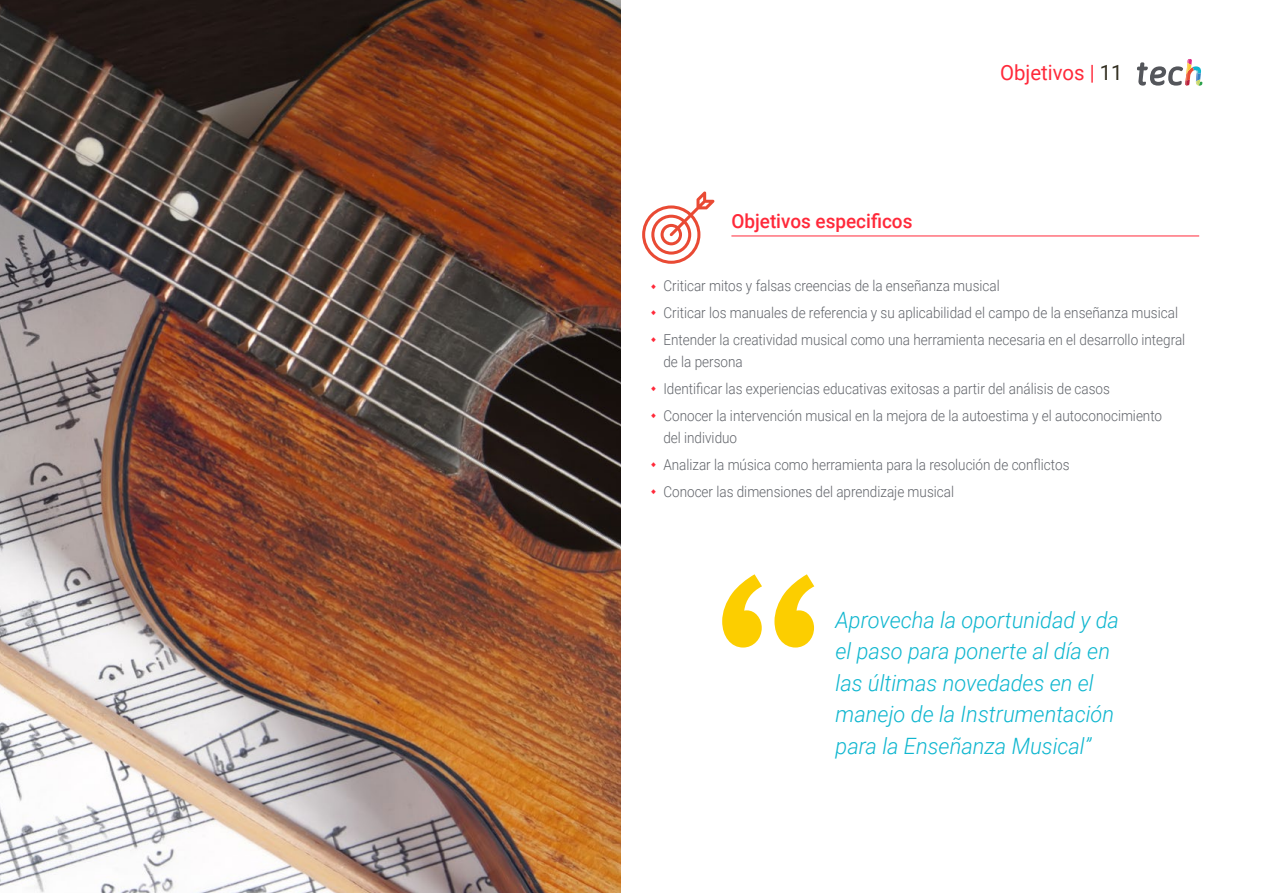
<style>
.page{position:relative;width:1263px;height:893px;background:#fff}
.page>*{position:absolute;margin:0;border:0;box-sizing:border-box;transform-origin:0 0}
.t1{font:italic 300 22.5px/31.5px "Roboto";color:#0fb6cf}
.t2{font:21px "Roboto";color:#ff293a}
.t3{font:500 19.5px "Roboto";color:#ff293a}
.t4{font:300 15px/26.7px "Roboto";color:#61646a;scale:.9 1}
.s1{color:#312e20}
</style>
<div class="page">
<hr style="left:731px;top:236px;width:468px;height:1px;background:#ff293a">
<svg style="left:642px;top:191px;width:72px;height:73px"></svg>
<img style="left:0;top:0;width:621px;height:893px">
<svg style="left:722px;top:574px;width:92px;height:74px"></svg>
<svg style="left:1137px;top:59px;width:65px;height:27px"></svg>
<h3 class="t3" style="left:731px;top:207px;width:183px">Objetivos especificos</h3>
<h2 class="t2" style="left:1000px;top:57px;width:124px">Objetivos | <span class="s1">11</span></h2>
<p class="t4" style="left:663px;top:272px;width:581px">Criticar mitos y falsas creencias de la enseñanza musical<br>Criticar los manuales de referencia y su aplicabilidad el campo de la enseñanza musical<br>Entender la creatividad musical como una herramienta necesaria en el desarrollo integral</p>
<p class="t4" style="left:663px;top:348px;width:556px">de la persona<br>Identificar las experiencias educativas exitosas a partir del análisis de casos<br>Conocer la intervención musical en la mejora de la autoestima y el autoconocimiento</p>
<p class="t4" style="left:663px;top:424px;width:453px">del individuo<br>Analizar la música como herramienta para la resolución de conflictos<br>Conocer las dimensiones del aprendizaje musical</p>
<h1 class="t1" style="left:835px;top:603px;width:285px">Aprovecha la oportunidad y da el paso para ponerte al día en las últimas novedades en el manejo de la Instrumentación para la Enseñanza Musical”</h1>
</div>
